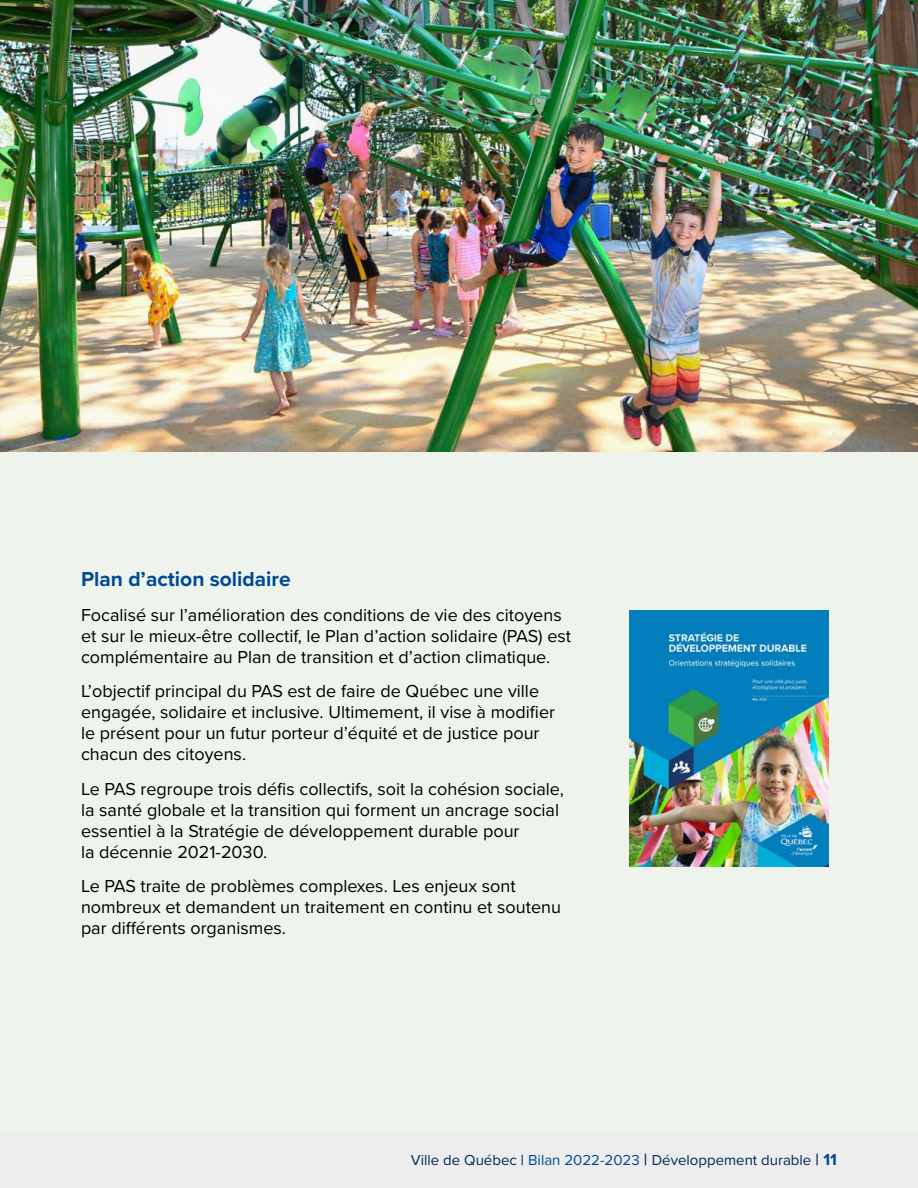
<style>
.page{position:relative;width:918px;height:1188px;background:#fff}
.page>*{position:absolute;margin:0;border:0;box-sizing:border-box;transform-origin:0 0}
.t1{font:700 21px "Proxima Nova";color:#004996}
.t2{font:18px/21px "Proxima Nova";color:#000}
.t3{font:15px "Proxima Nova";color:#002a5a}
.s1{font-weight:600}
.s2{color:#004996}
.s3{font-weight:600;font-size:16.5px}
.s4{font-weight:700;font-size:16.5px;color:#004996}
</style>
<div class="page">
<div style="left:0;top:1134px;width:918px;height:54px;background:#ededed"></div>
<div style="left:0;top:451px;width:918px;height:683px;background:#eef4ec"></div>
<img style="left:0;top:0;width:918px;height:451px">
<img style="left:630px;top:610px;width:198px;height:257px">
<h4 class="t1" style="left:81px;top:564px;width:211px">Plan d’action solidaire</h4>
<p class="t2" style="left:81px;top:604px;width:492px">Focalisé sur l’amélioration des conditions de vie des citoyens et sur le mieux-être collectif, le Plan d’action solidaire (PAS) est complémentaire au Plan de transition et d’action climatique.</p>
<p class="t2" style="left:81px;top:680px;width:476px">L’objectif principal du PAS est de faire de Québec une ville engagée, solidaire et inclusive. Ultimement, il vise à modifier le présent pour un futur porteur d’équité et de justice pour chacun des citoyens.</p>
<p class="t2" style="left:81px;top:778px;width:485px">Le PAS regroupe trois défis collectifs, soit la cohésion sociale, la santé globale et la transition qui forment un ancrage social essentiel à la Stratégie de développement durable pour<br>la décennie 2021-2030.</p>
<p class="t2" style="left:81px;top:875px;width:482px">Le PAS traite de problèmes complexes. Les enjeux sont nombreux et demandent un traitement en continu et soutenu par différents organismes.</p>
<p class="t3" style="left:411px;top:1149px;width:428px">Ville de Québec <span class="s1">|</span> <span class="s2">Bilan 2022-2023</span> <span class="s3">|</span> Développement durable <span class="s3">|</span> <span class="s4">11</span></p>
</div>
